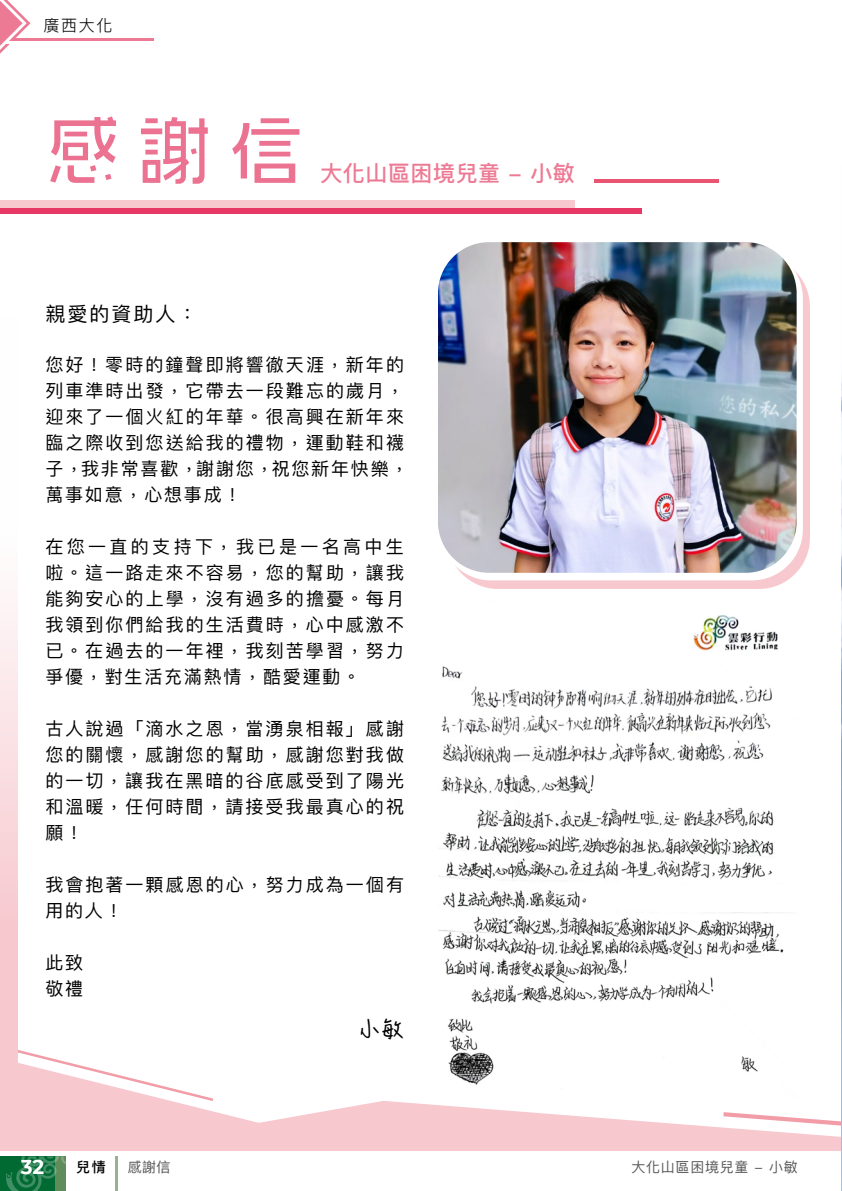
<style>
.page{position:relative;width:842px;height:1191px;background:#fff}
.page>*{position:absolute;margin:0;border:0;box-sizing:border-box;transform-origin:0 0}
.t1{font:74px "VDL Mega G Regular";color:#ec7291}
.t2{font:500 22px "Ping Fang TC";letter-spacing:.025em;color:#ed7a94}
.t3{font:22px "Hanzi Pen SC W5";color:#000}
.t4{font:20px "Ping Fang TC";letter-spacing:.1em;color:#000}
.t5{font:700 20px "Montserrat Alternates";color:#fff}
.t6{font:18px/26px "Ping Fang TC";letter-spacing:.115em;color:#000}
.t7{font:300 16px "Ping Fang TC";color:#000}
.t8{font:14px "Ping Fang TC";letter-spacing:.05em;color:#595757}
.t9{font:500 14px "Ping Fang TC";color:#000}
</style>
<div class="page">
<div style="left:0;top:200px;width:575px;height:10px;background:#f7c8ce"></div>
<div style="left:447px;top:256px;width:363px;height:333px;background:#f7c8ce;border-radius:51px"></div>
<div style="left:0;top:209px;width:641px;height:5px;background:#e73865"></div>
<hr style="left:594px;top:179px;width:124px;height:4px;background:#e95471">
<svg style="left:399px;top:1102px;width:442px;height:49px;fill:#f7c8ce"></svg>
<div style="left:440px;top:247px;width:363px;height:333px;background:#fff;border-radius:51px"></div>
<svg style="left:0;top:602px;width:17px;height:443px;background:#f9d8dc"></svg>
<img style="left:438px;top:242px;width:359px;height:331px">
<img style="left:438px;top:615px;width:346px;height:470px">
<svg style="left:0;top:1045px;width:399px;height:146px"></svg>
<hr style="left:0;top:39px;width:153px;height:2px;background:#ed7a94">
<svg style="left:0;top:0;width:30px;height:54px"></svg>
<img style="left:841px;top:379px;width:1px;height:812px">
<p class="t7" style="left:44px;top:15px;width:70px">廣西大化</p>
<h1 class="t1" style="left:46px;top:100px;width:259px">感謝信</h1>
<p class="t2" style="left:320px;top:159px;width:256px">大化山區困境兒童 - 小敏</p>
<p class="t4" style="left:45px;top:301px;width:153px">親愛的資助人：</p>
<p class="t6" style="left:45px;top:351px;width:365px">您好！零時的鐘聲即將響徹天涯，新年的列車準時出發，它帶去一段難忘的歲月，迎來了一個火紅的年華。很高興在新年來臨之際收到您送給我的禮物，運動鞋和襪子，我非常喜歡，謝謝您，祝您新年快樂，萬事如意，心想事成！</p>
<p class="t6" style="left:45px;top:533px;width:360px;text-align:justify">在您一直的支持下，我已是一名高中生啦。這一路走來不容易，您的幫助，讓我能夠安心的上學，沒有過多的擔憂。每月我領到你們給我的生活費時，心中感激不已。在過去的一年裡，我刻苦學習，努力爭優，對生活充滿熱情，酷愛運動。</p>
<p class="t6" style="left:45px;top:715px;width:360px;text-align:justify">古人說過「滴水之恩，當湧泉相報」感謝您的關懷，感謝您的幫助，感謝您對我做的一切，讓我在黑暗的谷底感受到了陽光和溫暖，任何時間，請接受我最真心的祝願！</p>
<p class="t6" style="left:45px;top:871px;width:360px">我會抱著一顆感恩的心，努力成為一個有用的人！</p>
<p class="t6" style="left:45px;top:949px;width:39px">此致敬禮</p>
<p class="t3" style="left:358px;top:1015px;width:47px">小敏</p>
<p class="t5" style="left:21px;top:1153px;width:25px">32</p>
<p class="t9" style="left:76px;top:1158px;width:31px">兒情</p>
<p class="t8" style="left:128px;top:1158px;width:44px">感謝信</p>
<p class="t8" style="left:631px;top:1158px;width:168px">大化山區困境兒童 - 小敏</p>
</div>
